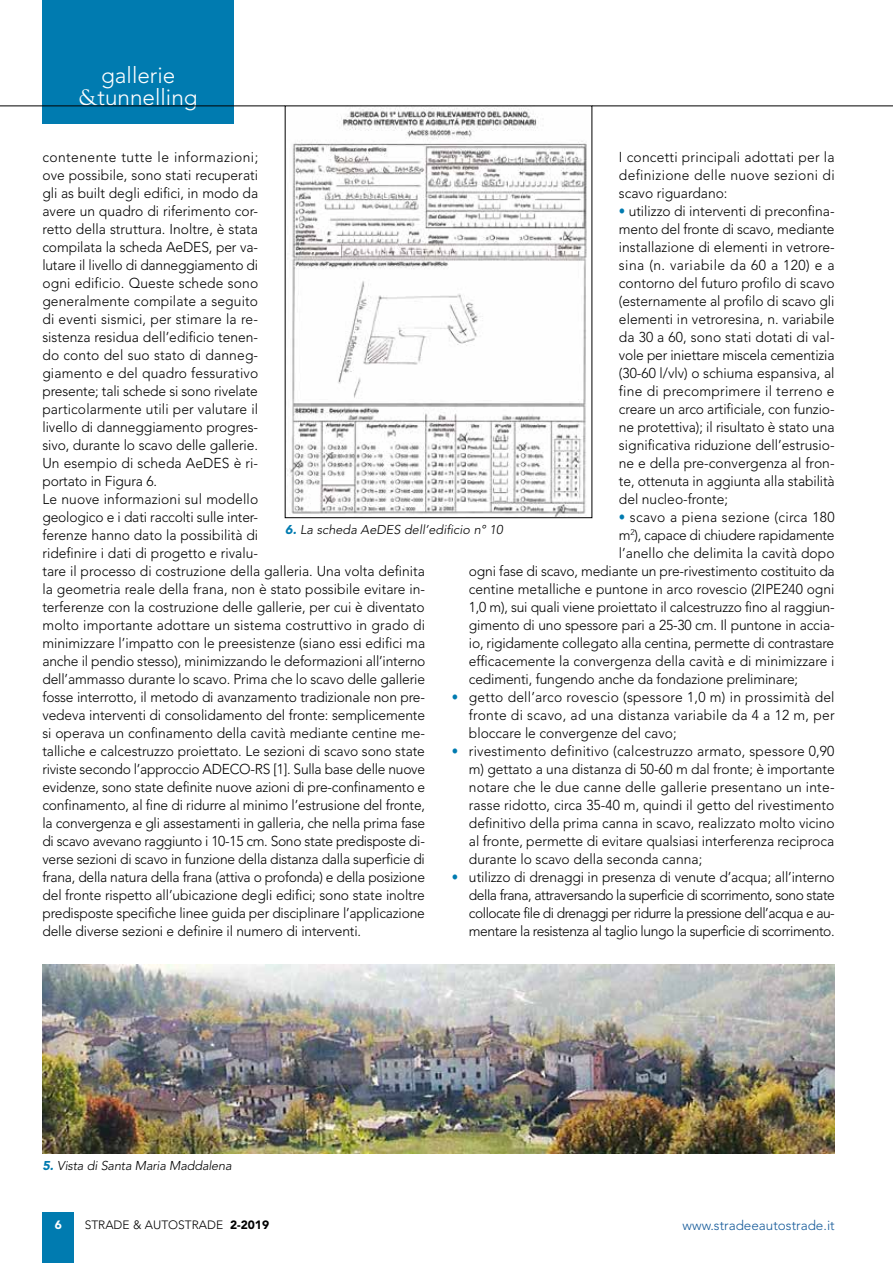
<style>
.page{position:relative;width:893px;height:1263px;background:#fff}
.page>*{position:absolute;margin:0;border:0;box-sizing:border-box;transform-origin:0 0}
.t1{font:300 22.5px/22.5px "Avenir";color:#fff;text-align:center}
.t2{font:300 14.25px/18px "Avenir";letter-spacing:-.005em;color:#000;text-align:justify}
.t3{font:300 14.25px "Avenir";letter-spacing:.02em;color:#000}
.t4{font:300 13.5px "Avenir";color:#165b9a}
.t5{font:italic 300 12.75px "Avenir";letter-spacing:-.005em;color:#000}
.t6{font:300 12px "Avenir";color:#000}
.t7{font:900 12px "Avenir";color:#fff}
.s1{font-family:"Goudy Std";font-weight:400}
.s2{color:#007bb0}
.s3{font-weight:900;color:#007bb0}
.s4{font-weight:900}
</style>
<div class="page">
<div style="left:43px;top:0;width:191px;height:124px;background:#007bb0"></div>
<div style="left:42px;top:1212px;width:32px;height:51px;background:#007bb0"></div>
<hr style="left:0;top:106px;width:893px;height:1px;background:#000">
<img style="left:42px;top:964px;width:793px;height:189px">
<img style="left:287px;top:108px;width:300px;height:408px">
<h1 class="t1" style="left:79px;top:64px;width:120px">gallerie <span class="s1">&amp;</span>tunnelling</h1>
<p class="t2" style="left:42px;top:148px;width:385px;text-align:left">contenente tutte le informazioni;<br>ove possibile, sono stati recuperati<br>gli as built degli edifici, in modo da<br>avere un quadro di riferimento cor-<br>retto della struttura. Inoltre, è stata<br>compilata la scheda AeDES, per va-<br>lutare il livello di danneggiamento di<br>ogni edificio. Queste schede sono<br>generalmente compilate a seguito<br>di eventi sismici, per stimare la re-<br>sistenza residua dell’edificio tenen-<br>do conto del suo stato di danneg-<br>giamento e del quadro fessurativo<br>presente; tali schede si sono rivelate<br>particolarmente utili per valutare il<br>livello di danneggiamento progres-<br>sivo, durante lo scavo delle gallerie.<br>Un esempio di scheda AeDES è ri-<br>portato in Figura 6.<br>Le nuove informazioni sul modello<br>geologico e i dati raccolti sulle inter-<br>ferenze hanno dato la possibilità di<br>ridefinire i dati di progetto e rivalu-<br>tare il processo di costruzione della galleria. Una volta definita la geometria reale della frana, non è stato possibile evitare in&shy;terferenze con la costruzione delle gallerie, per cui è diventato molto importante adottare un sistema costruttivo in grado di minimizzare l’impatto con le preesistenze (siano essi edifici ma anche il pendio stesso), minimizzando le deformazioni all’interno dell’ammasso durante lo scavo. Prima che lo scavo delle gallerie fosse interrotto, il metodo di avanzamento tradizionale non pre&shy;vedeva interventi di consolidamento del fronte: semplicemente si operava un confinamento della cavità mediante centine me&shy;talliche e calcestruzzo proiettato. Le sezioni di scavo sono state riviste secondo l’approccio ADECO-RS [1]. Sulla base delle nuove evidenze, sono state definite nuove azioni di pre-confinamento e confinamento, al fine di ridurre al minimo l’estrusione del fronte, la convergenza e gli assestamenti in galleria, che nella prima fase di scavo avevano raggiunto i 10-15 cm. Sono state predisposte di&shy;verse sezioni di scavo in funzione della distanza dalla superficie di frana, della natura della frana (attiva o profonda) e della posizione del fronte rispetto all’ubicazione degli edifici; sono state inoltre predisposte specifiche linee guida per disciplinare l’applicazione delle diverse sezioni e definire il numero di interventi.</p>
<p class="t2" style="left:619px;top:148px;width:217px">I concetti principali adottati per la definizione delle nuove sezioni di scavo riguardano:</p>
<p class="t2" style="left:619px;top:202px;width:217px"><span class="s2">•</span> utilizzo di interventi di preconfina&shy;mento del fronte di scavo, mediante installazione di elementi in vetrore&shy;sina (n. variabile da 60 a 120) e a contorno del futuro profilo di scavo (esternamente al profilo di scavo gli elementi in vetroresina, n. variabile da 30 a 60, sono stati dotati di val&shy;vole per iniettare miscela cementizia (30-60 l/vlv) o schiuma espansiva, al fine di precomprimere il terreno e creare un arco artificiale, con funzio&shy;ne protettiva); il risultato è stato una significativa riduzione dell’estrusio&shy;ne e della pre-convergenza al fron&shy;te, ottenuta in aggiunta alla stabilità del nucleo-fronte;</p>
<p class="t3" style="left:619px;top:509px;width:217px"><span class="s2">•</span> scavo a piena sezione (circa 180</p>
<p class="t2" style="left:619px;top:526px;width:217px">m<sup>2</sup>), capace di chiudere rapidamente</p>
<p class="t2" style="left:619px;top:544px;width:217px">l’anello che delimita la cavità dopo</p>
<p class="t2" style="left:469px;top:562px;width:367px">ogni fase di scavo, mediante un pre-rivestimento costituito da</p>
<p class="t2" style="left:469px;top:580px;width:367px">centine metalliche e puntone in arco rovescio (2IPE240 ogni</p>
<p class="t2" style="left:469px;top:598px;width:367px">1,0 m), sui quali viene proiettato il calcestruzzo fino al raggiun-</p>
<p class="t2" style="left:469px;top:616px;width:367px">gimento di uno spessore pari a 25-30 cm. Il puntone in accia-</p>
<p class="t2" style="left:469px;top:634px;width:367px">io, rigidamente collegato alla centina, permette di contrastare</p>
<p class="t2" style="left:469px;top:652px;width:367px">efficacemente la convergenza della cavità e di minimizzare i</p>
<p class="t2" style="left:469px;top:670px;width:331px">cedimenti, fungendo anche da fondazione preliminare;</p>
<p class="t2" style="left:469px;top:688px;width:367px;text-indent:-17px"><span class="s2">•</span> getto dell’arco rovescio (spessore 1,0 m) in prossimità del fronte di scavo, ad una distanza variabile da 4 a 12 m, per bloccare le convergenze del cavo;</p>
<p class="t2" style="left:469px;top:742px;width:367px;text-indent:-17px"><span class="s2">•</span> rivestimento definitivo (calcestruzzo armato, spessore 0,90 m) gettato a una distanza di 50-60 m dal fronte; è importante notare che le due canne delle gallerie presentano un inte&shy;rasse ridotto, circa 35-40 m, quindi il getto del rivestimento definitivo della prima canna in scavo, realizzato molto vicino al fronte, permette di evitare qualsiasi interferenza reciproca durante lo scavo della seconda canna;</p>
<p class="t2" style="left:469px;top:868px;width:367px;text-indent:-17px"><span class="s2">•</span> utilizzo di drenaggi in presenza di venute d’acqua; all’interno della frana, attraversando la superficie di scorrimento, sono state collocate file di drenaggi per ridurre la pressione dell’acqua e au&shy;mentare la resistenza al taglio lungo la superficie di scorrimento.</p>
<p class="t5" style="left:285px;top:522px;width:219px"><span class="s3">6.</span> La scheda AeDES dell’edificio n° 10</p>
<p class="t5" style="left:42px;top:1158px;width:191px"><span class="s3">5.</span> Vista di Santa Maria Maddalena</p>
<p class="t7" style="left:55px;top:1217px;width:9px">6</p>
<p class="t6" style="left:85px;top:1218px;width:186px">STRADE &amp; AUTOSTRADE <span class="s4">2-2019</span></p>
<p class="t4" style="left:683px;top:1217px;width:154px">www.stradeeautostrade.it</p>
</div>
